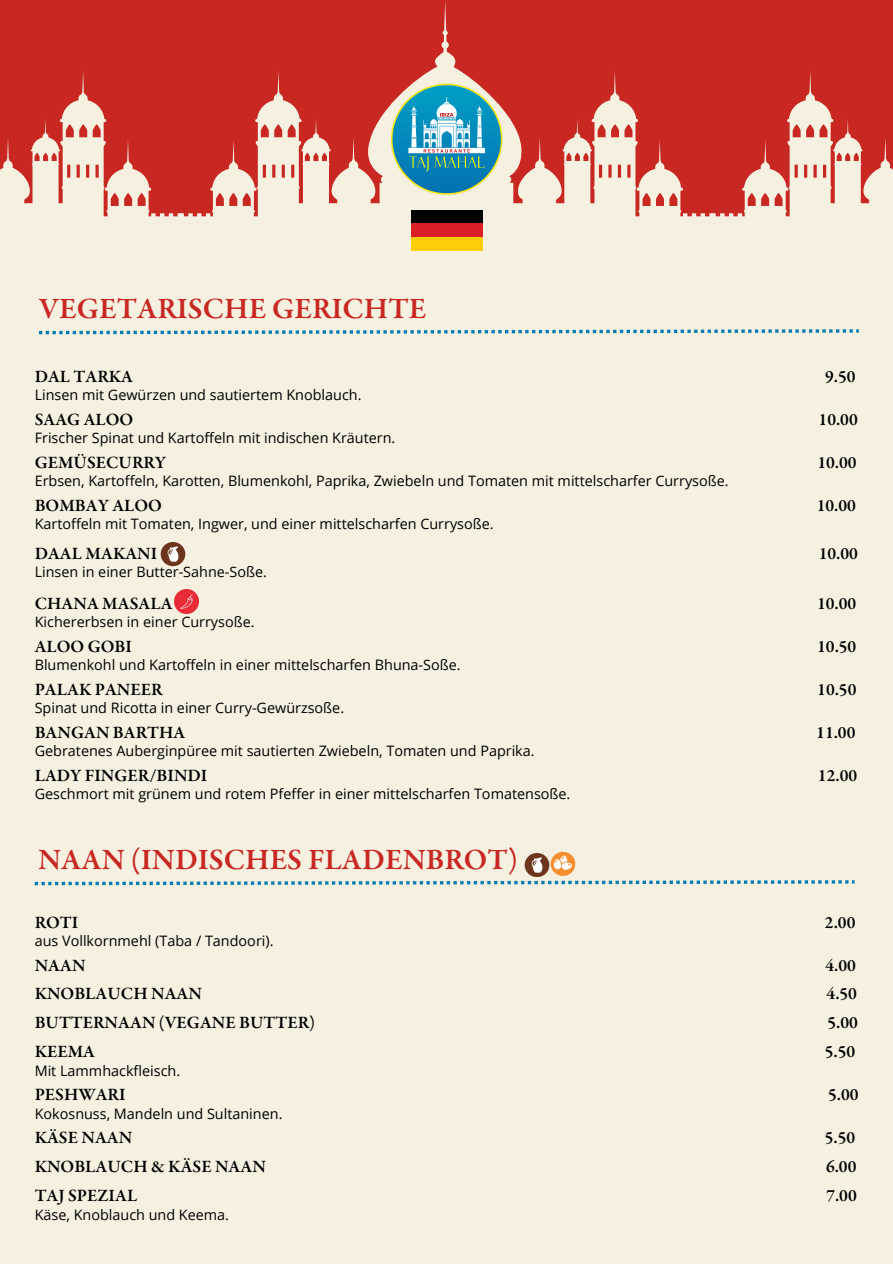
<style>
.page{position:relative;width:893px;height:1264px;background:#fff}
.page>*{position:absolute;margin:0;border:0;box-sizing:border-box;transform-origin:0 0}
.t1{font:600 30px "Garamond Premr Pro";color:#c82722}
.t2{font:600 17.55px "Garamond Premr Pro";color:#000}
.t3{font:14.4px "Open Sans";color:#000}
</style>
<div class="page">
<div style="left:0;top:226px;width:892px;height:1037px;background:#f6f0e1"></div>
<svg style="left:182px;top:0;width:529px;height:236px;background:#d6665d"></svg>
<img style="left:390px;top:81px;width:113px;height:116px">
<svg style="left:711px;top:0;width:181px;height:226px;background:#d45d55"></svg>
<svg style="left:0;top:0;width:182px;height:226px;background:#d45d55"></svg>
<svg style="left:39px;top:329px;width:819px;height:5px"></svg>
<img style="left:160px;top:542px;width:26px;height:24px">
<img style="left:175px;top:589px;width:23px;height:24px">
<svg style="left:35px;top:880px;width:819px;height:5px"></svg>
<img style="left:524px;top:851px;width:51px;height:25px">
<div style="left:410px;top:210px;width:72px;height:40px;background:#000"></div>
<div style="left:410px;top:223px;width:72px;height:27px;background:#da1f26"></div>
<div style="left:410px;top:237px;width:72px;height:13px;background:#fdcd08"></div>
<p class="t1" style="left:39px;top:296px;width:389px">VEGETARISCHE GERICHTE</p>
<p class="t2" style="left:35px;top:369px;width:100px">DAL TARKA</p>
<p class="t2" style="left:825px;top:369px;width:32px">9.50</p>
<p class="t3" style="left:35px;top:384px;width:328px">Linsen mit Gewürzen und sautiertem Knoblauch.</p>
<p class="t2" style="left:35px;top:412px;width:100px">SAAG ALOO</p>
<p class="t2" style="left:818px;top:412px;width:41px">10.00</p>
<p class="t3" style="left:35px;top:427px;width:362px">Frischer Spinat und Kartoffeln mit indischen Kräutern.</p>
<p class="t2" style="left:35px;top:455px;width:133px">GEMÜSECURRY</p>
<p class="t2" style="left:817px;top:455px;width:41px">10.00</p>
<p class="t3" style="left:35px;top:470px;width:695px">Erbsen, Kartoffeln, Karotten, Blumenkohl, Paprika, Zwiebeln und Tomaten mit mittelscharfer Currysoße.</p>
<p class="t2" style="left:35px;top:498px;width:129px">BOMBAY ALOO</p>
<p class="t2" style="left:816px;top:498px;width:41px">10.00</p>
<p class="t3" style="left:35px;top:513px;width:460px">Kartoffeln mit Tomaten, Ingwer, und einer mittelscharfen Currysoße.</p>
<p class="t2" style="left:35px;top:546px;width:124px">DAAL MAKANI</p>
<p class="t2" style="left:818px;top:546px;width:41px">10.00</p>
<p class="t3" style="left:35px;top:561px;width:234px">Linsen in einer Butter-Sahne-Soße.</p>
<p class="t2" style="left:35px;top:596px;width:139px">CHANA MASALA</p>
<p class="t2" style="left:817px;top:596px;width:41px">10.00</p>
<p class="t3" style="left:35px;top:611px;width:221px">Kichererbsen in einer Currysoße.</p>
<p class="t2" style="left:35px;top:639px;width:99px">ALOO GOBI</p>
<p class="t2" style="left:817px;top:639px;width:41px">10.50</p>
<p class="t3" style="left:35px;top:654px;width:427px">Blumenkohl und Kartoffeln in einer mittelscharfen Bhuna-Soße.</p>
<p class="t2" style="left:35px;top:682px;width:129px">PALAK PANEER</p>
<p class="t2" style="left:817px;top:682px;width:41px">10.50</p>
<p class="t3" style="left:35px;top:697px;width:311px">Spinat und Ricotta in einer Curry-Gewürzsoße.</p>
<p class="t2" style="left:35px;top:725px;width:152px">BANGAN BARTHA</p>
<p class="t2" style="left:816px;top:725px;width:41px">11.00</p>
<p class="t3" style="left:35px;top:740px;width:501px">Gebratenes Auberginpüree mit sautierten Zwiebeln, Tomaten und Paprika.</p>
<p class="t2" style="left:35px;top:768px;width:174px">LADY FINGER/BINDI</p>
<p class="t2" style="left:817px;top:768px;width:41px">12.00</p>
<p class="t3" style="left:35px;top:783px;width:537px">Geschmort mit grünem und rotem Pfeffer in einer mittelscharfen Tomatensoße.</p>
<p class="t1" style="left:38px;top:847px;width:481px">NAAN (INDISCHES FLADENBROT)</p>
<p class="t2" style="left:35px;top:914px;width:45px">ROTI</p>
<p class="t2" style="left:824px;top:914px;width:32px">2.00</p>
<p class="t3" style="left:35px;top:930px;width:240px">aus Vollkornmehl (Taba / Tandoori).</p>
<p class="t2" style="left:35px;top:957px;width:52px">NAAN</p>
<p class="t2" style="left:825px;top:957px;width:32px">4.00</p>
<p class="t2" style="left:35px;top:986px;width:169px">KNOBLAUCH NAAN</p>
<p class="t2" style="left:826px;top:986px;width:32px">4.50</p>
<p class="t2" style="left:35px;top:1015px;width:282px">BUTTERNAAN (VEGANE BUTTER)</p>
<p class="t2" style="left:827px;top:1015px;width:32px">5.00</p>
<p class="t2" style="left:35px;top:1044px;width:62px">KEEMA</p>
<p class="t2" style="left:824px;top:1044px;width:32px">5.50</p>
<p class="t3" style="left:35px;top:1060px;width:147px">Mit Lammhackfleisch.</p>
<p class="t2" style="left:35px;top:1087px;width:92px">PESHWARI</p>
<p class="t2" style="left:828px;top:1087px;width:32px">5.00</p>
<p class="t3" style="left:35px;top:1103px;width:249px">Kokosnuss, Mandeln und Sultaninen.</p>
<p class="t2" style="left:35px;top:1130px;width:99px">KÄSE NAAN</p>
<p class="t2" style="left:824px;top:1130px;width:32px">5.50</p>
<p class="t2" style="left:35px;top:1159px;width:233px">KNOBLAUCH &amp; KÄSE NAAN</p>
<p class="t2" style="left:825px;top:1159px;width:32px">6.00</p>
<p class="t2" style="left:35px;top:1188px;width:104px">TAJ SPEZIAL</p>
<p class="t2" style="left:826px;top:1188px;width:32px">7.00</p>
<p class="t3" style="left:35px;top:1204px;width:196px">Käse, Knoblauch und Keema.</p>
</div>
